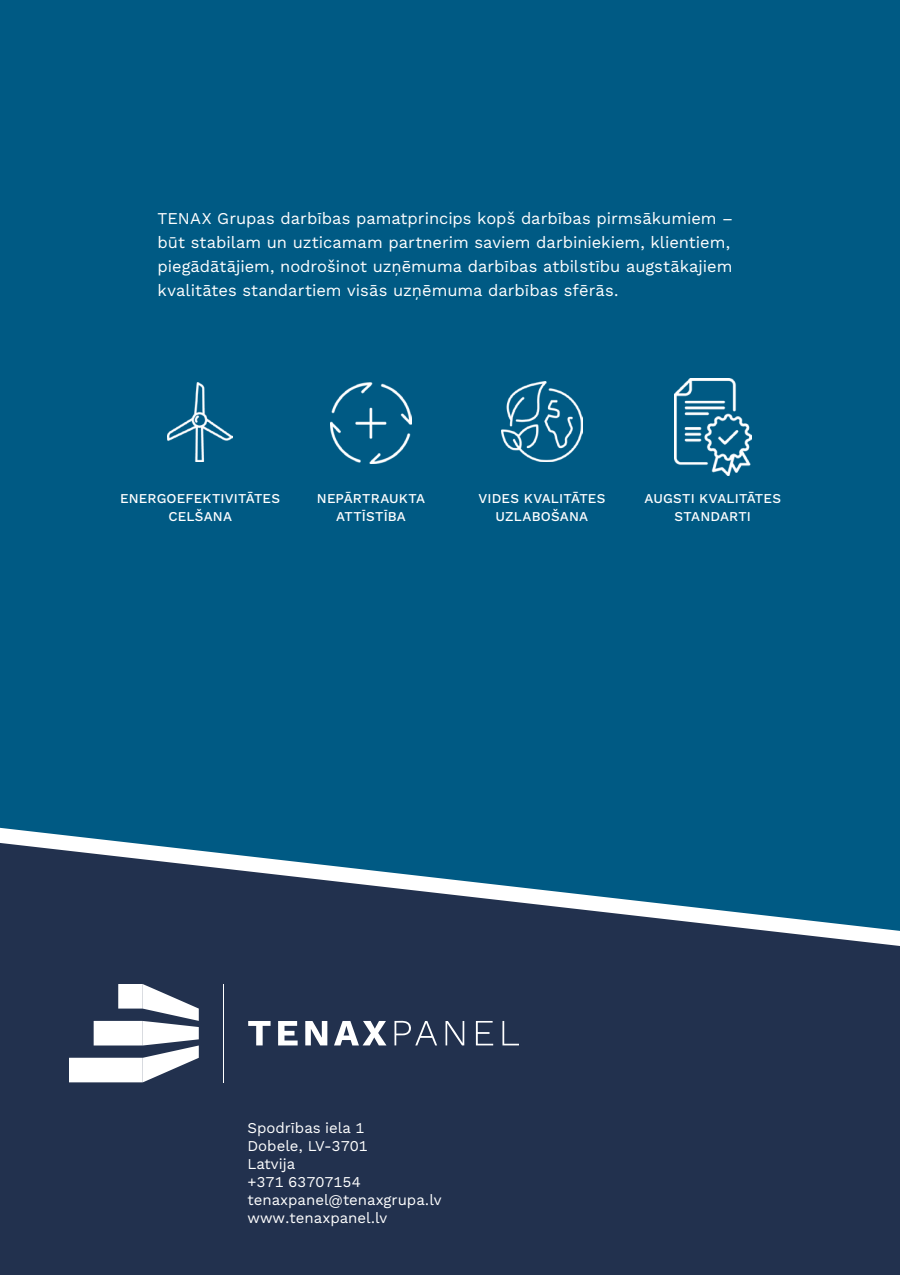
<style>
.page{position:relative;width:900px;height:1275px;background:#fff}
.page>*{position:absolute;margin:0;border:0;box-sizing:border-box;transform-origin:0 0}
.t1{font:16.5px/24px "Work Sans";color:#fff}
.teksts{font:15px "Work Sans";color:#fff}
.t2{font:500 13.5px/18px "Work Sans";letter-spacing:.01em;color:#fff;text-align:center}
</style>
<div class="page">
<div style="left:0;top:0;width:900px;height:984px;background:#005a84"></div>
<svg style="left:0;top:827px;width:900px;height:448px;background:#253d5a"></svg>
<svg style="left:69px;top:984px;width:130px;height:98px"></svg>
<svg style="left:305px;top:1021px;width:22px;height:24px"></svg>
<svg style="left:278px;top:1021px;width:20px;height:24px"></svg>
<svg style="left:334px;top:1021px;width:53px;height:24px"></svg>
<svg style="left:248px;top:1021px;width:23px;height:24px"></svg>
<svg style="left:446px;top:1021px;width:18px;height:24px"></svg>
<svg style="left:476px;top:1021px;width:17px;height:24px"></svg>
<svg style="left:395px;top:1021px;width:42px;height:24px"></svg>
<hr style="left:223px;top:984px;width:1px;height:98px;background:#fff">
<svg style="left:502px;top:1021px;width:17px;height:24px"></svg>
<img style="left:168px;top:382px;width:65px;height:79px">
<img style="left:501px;top:382px;width:82px;height:79px">
<img style="left:331px;top:382px;width:81px;height:81px">
<img style="left:675px;top:379px;width:76px;height:96px">
<p class="t1" style="left:158px;top:206px;width:577px">TENAX Grupas darbības pamatprincips kopš darbības pirmsākumiem – būt stabilam un uzticamam partnerim saviem darbiniekiem, klientiem, piegādātājiem, nodrošinot uzņēmuma darbības atbilstību augstākajiem kvalitātes standartiem visās uzņēmuma darbības sfērās.</p>
<p class="t2" style="left:120px;top:489px;width:162px">ENERGOEFEKTIVITĀTES<br>CELŠANA</p>
<p class="t2" style="left:478px;top:489px;width:129px">VIDES KVALITĀTES<br>UZLABOŠANA</p>
<p class="t2" style="left:317px;top:489px;width:110px">NEPĀRTRAUKTA<br>ATTĪSTĪBA</p>
<p class="t2" style="left:644px;top:489px;width:138px">AUGSTI KVALITĀTES<br>STANDARTI</p>
<p class="teksts" style="left:248px;top:1117px;width:119px">Spodrības iela 1</p>
<p class="teksts" style="left:248px;top:1135px;width:122px">Dobele, LV-3701</p>
<p class="teksts" style="left:248px;top:1153px;width:49px">Latvija</p>
<p class="teksts" style="left:248px;top:1171px;width:115px">+371 63707154</p>
<p class="teksts" style="left:248px;top:1189px;width:195px">tenaxpanel@tenaxgrupa.lv</p>
<p class="teksts" style="left:248px;top:1207px;width:141px">www.tenaxpanel.lv</p>
</div>
